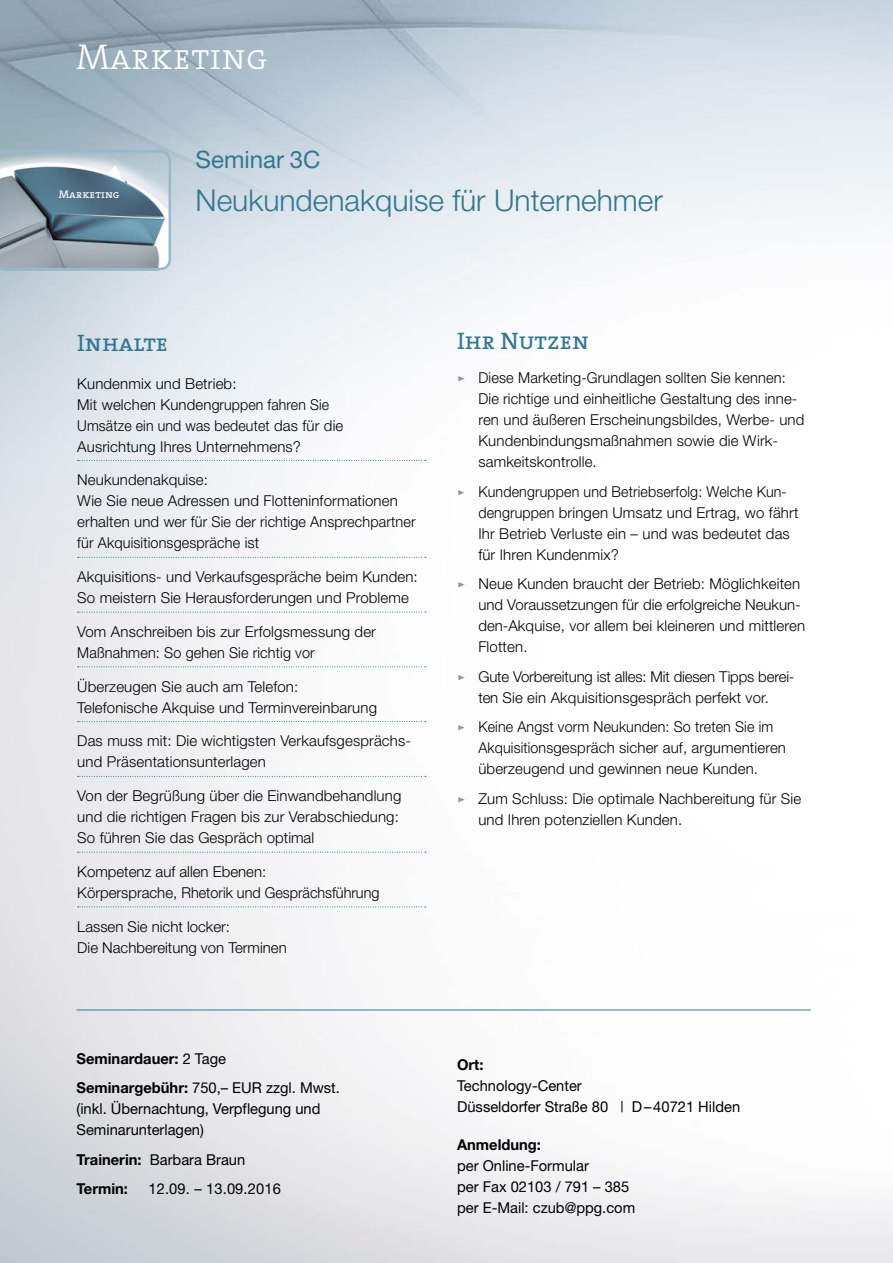
<style>
.page{position:relative;width:893px;height:1263px;background:#fff}
.page>*{position:absolute;margin:0;border:0;box-sizing:border-box;transform-origin:0 0}
.t1{font:36px "The Serif Light Caps";color:#fff}
.t2{font:300 30px "Helvetica Neue";color:#327791}
.t3{font:24px "The Serif Caps";color:#327791}
.t4{font:24px "Helvetica Neue";color:#327791}
.t5{font:300 15px/21px "Helvetica Neue";letter-spacing:.01em;color:#000}
.t6{font:300 15px/21px "Helvetica Neue";letter-spacing:.01em;color:#000;scale:.95 1}
.t7{font:15px/21px "Helvetica Neue";color:#000}
.t8{font:700 15px/29.5px "Helvetica Neue";color:#000}
.t9{font:300 15px/21px "Helvetica Neue";letter-spacing:-.01em;color:#000;text-align:center}
.t10{font:11.1px "The Serif Caps";color:#fff}
.s1{font-weight:400}
.s2{font-family:"The Serif Caps";font-weight:400;color:#91989c}
</style>
<div class="page">
<img style="left:0;top:0;width:893px;height:1263px">
<svg style="left:78px;top:460px;width:348px;height:1px"></svg>
<svg style="left:78px;top:557px;width:348px;height:1px"></svg>
<svg style="left:78px;top:612px;width:348px;height:1px"></svg>
<svg style="left:78px;top:666px;width:348px;height:1px"></svg>
<svg style="left:78px;top:721px;width:348px;height:1px"></svg>
<svg style="left:78px;top:776px;width:348px;height:1px"></svg>
<svg style="left:78px;top:852px;width:348px;height:1px"></svg>
<svg style="left:78px;top:906px;width:348px;height:1px"></svg>
<svg style="left:0;top:150px;width:171px;height:120px;background:#8ba0ac"></svg>
<hr style="left:77px;top:1009px;width:734px;height:1px;background:#327791">
<h1 class="t1" style="left:77px;top:27px;width:193px">Marketing</h1>
<p class="t10" style="left:59px;top:185px;width:62px">Marketing</p>
<h3 class="t4" style="left:196px;top:145px;width:126px">Seminar 3C</h3>
<h2 class="t2" style="left:196px;top:182px;width:469px">Neukundenakquise für Unternehmer</h2>
<h3 class="t3" style="left:77px;top:323px;width:93px">Inhalte</h3>
<p class="t5" style="left:77px;top:372px;width:268px">Kundenmix und Betrieb:<br>Mit welchen Kundengruppen fahren Sie Umsätze ein und was bedeutet das für die Ausrichtung Ihres Unternehmens?</p>
<p class="t5" style="left:77px;top:469px;width:340px">Neukundenakquise:<br>Wie Sie neue Adressen und Flotteninformationen erhalten und wer für Sie der richtige Ansprechpartner für Akquisitionsgespräche ist</p>
<p class="t5" style="left:77px;top:566px;width:342px">Akquisitions- und Verkaufsgespräche beim Kunden:<br>So meistern Sie Herausforderungen und Probleme</p>
<p class="t5" style="left:77px;top:621px;width:300px">Vom Anschreiben bis zur Erfolgsmessung der<br>Maßnahmen: So gehen Sie richtig vor</p>
<p class="t5" style="left:77px;top:675px;width:301px">Überzeugen Sie auch am Telefon:<br>Telefonische Akquise und Terminvereinbarung</p>
<p class="t5" style="left:77px;top:730px;width:335px">Das muss mit: Die wichtigsten Verkaufsgesprächs&shy;und Präsentationsunterlagen</p>
<p class="t5" style="left:77px;top:785px;width:326px">Von der Begrüßung über die Einwandbehandlung und die richtigen Fragen bis zur Verabschiedung:<br>So führen Sie das Gespräch optimal</p>
<p class="t5" style="left:77px;top:861px;width:304px">Kompetenz auf allen Ebenen:<br>Körpersprache, Rhetorik und Gesprächsführung</p>
<p class="t5" style="left:77px;top:915px;width:211px">Lassen Sie nicht locker:<br>Die Nachbereitung von Terminen</p>
<p class="t8" style="left:77px;top:1043px;width:265px">Seminardauer: <span class="s1">2 Tage<br></span>Seminargebühr: <span class="s1">750,– EUR zzgl. Mwst.</span></p>
<p class="t7" style="left:77px;top:1098px;width:245px">(inkl. Übernachtung, Verpflegung und<br>Seminarunterlagen)</p>
<p class="t8" style="left:77px;top:1144px;width:170px">Trainerin: <span class="s1">Barbara Braun<br></span>Termin:</p>
<p class="t7" style="left:148px;top:1178px;width:134px">12.09. – 13.09.2016</p>
<h3 class="t3" style="left:457px;top:321px;width:133px">Ihr Nutzen</h3>
<p class="t5" style="left:478px;top:367px;width:328px;text-indent:-21px"><span class="s2">&gt;</span> Diese Marketing-Grundlagen sollten Sie kennen:<br>Die richtige und einheitliche Gestaltung des inne&shy;ren und äußeren Erscheinungsbildes, Werbe- und Kundenbindungsmaßnahmen sowie die Wirk&shy;samkeitskontrolle.</p>
<p class="t6" style="left:478px;top:480px;width:338px;text-indent:-21px"><span class="s2">&gt;</span> Kundengruppen und Betriebserfolg: Welche Kun&shy;dengruppen bringen Umsatz und Ertrag, wo fährt Ihr Betrieb Verluste ein – und was bedeutet das für Ihren Kundenmix?</p>
<p class="t5" style="left:478px;top:573px;width:328px;text-indent:-21px"><span class="s2">&gt;</span> Neue Kunden braucht der Betrieb: Möglichkeiten und Voraussetzungen für die erfolgreiche Neukun&shy;den-Akquise, vor allem bei kleineren und mittleren Flotten.</p>
<p class="t9" style="left:457px;top:665px;width:339px"><span class="s2">&gt;</span> Gute Vorbereitung ist alles: Mit diesen Tipps berei&shy;ten Sie ein Akquisitionsgespräch perfekt vor.</p>
<p class="t6" style="left:478px;top:716px;width:325px;text-indent:-21px"><span class="s2">&gt;</span> Keine Angst vorm Neukunden: So treten Sie im<br>Akquisitionsgespräch sicher auf, argumentieren überzeugend und gewinnen neue Kunden.</p>
<p class="t5" style="left:478px;top:787px;width:324px;text-indent:-21px"><span class="s2">&gt;</span> Zum Schluss: Die optimale Nachbereitung für Sie und Ihren potenziellen Kunden.</p>
<p class="t8" style="left:457px;top:1049px;width:28px">Ort:</p>
<p class="t7" style="left:457px;top:1074px;width:285px">Technology-Center<br>Düsseldorfer Straße 80 | D–40721 Hilden</p>
<p class="t8" style="left:457px;top:1129px;width:85px">Anmeldung:</p>
<p class="t7" style="left:457px;top:1154px;width:180px">per Online-Formular<br>per Fax 02103 / 791 – 385 per E-Mail: czub@ppg.com</p>
</div>
